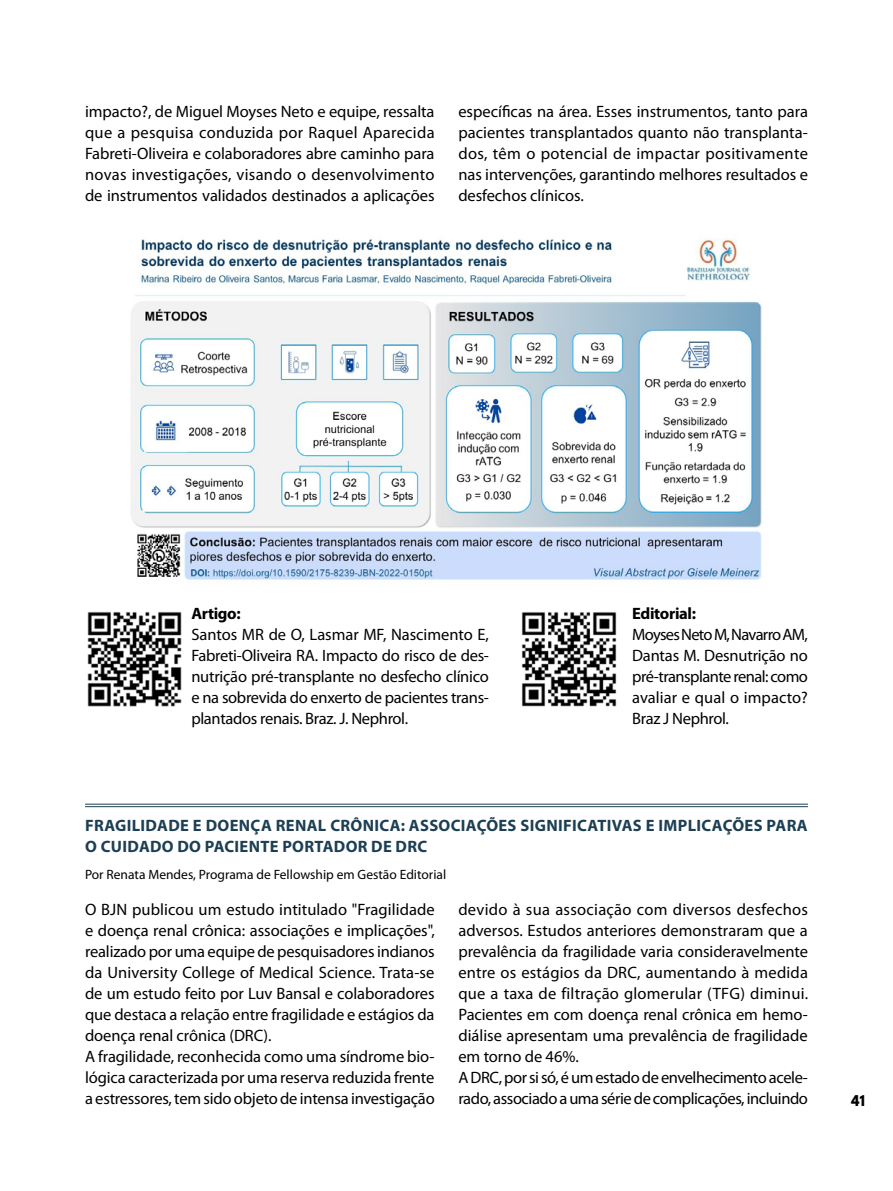
<style>
.page{position:relative;width:893px;height:1191px;background:#fff}
.page>*{position:absolute;margin:0;border:0;box-sizing:border-box;transform-origin:0 0}
.t1{font:16.5px/21px "Myriad Pro";letter-spacing:-.005em;color:#000;text-align:justify}
.t2{font:700 16.5px/21px "Myriad Pro";letter-spacing:.02em;color:#1d3f53}
.t3{font:700 16.5px "Myriad Pro";letter-spacing:-.02em;color:#000}
.t4{font:700 16.5px "League Spartan";color:#000}
.t5{font:13.5px "Myriad Pro";color:#000}
</style>
<div class="page">
<img style="left:87px;top:612px;width:95px;height:95px">
<img style="left:521px;top:612px;width:96px;height:95px">
<img style="left:131px;top:239px;width:631px;height:341px">
<hr style="left:85px;top:804px;width:723px;height:1px;background:#1d3f53">
<hr style="left:85px;top:806px;width:723px;height:1px;background:#1d3f53">
<p class="t1" style="left:85px;top:101px;width:351px">impacto?, de Miguel Moyses Neto e equipe, ressalta que a pesquisa conduzida por Raquel Aparecida Fabreti-Oliveira e colaboradores abre caminho para novas investigações, visando o desenvolvimento de instrumentos validados destinados a aplicações</p>
<p class="t1" style="left:458px;top:101px;width:351px">específicas na área. Esses instrumentos, tanto para pacientes transplantados quanto não transplanta&shy;dos, têm o potencial de impactar positivamente nas intervenções, garantindo melhores resultados e desfechos clínicos.</p>
<p class="t3" style="left:191px;top:602px;width:51px">Artigo:</p>
<p class="t1" style="left:191px;top:623px;width:299px">Santos MR de O, Lasmar MF, Nascimento E, Fabreti-Oliveira RA. Impacto do risco de des&shy;nutrição pré-transplante no desfecho clínico e na sobrevida do enxerto de pacientes trans&shy;plantados renais. Braz. J. Nephrol.</p>
<p class="t3" style="left:632px;top:602px;width:65px">Editorial:</p>
<p class="t1" style="left:632px;top:623px;width:177px">Moyses Neto M, Navarro AM, Dantas M. Desnutrição no pré-transplante renal: como avaliar e qual o impacto?<br>Braz J Nephrol.</p>
<p class="t2" style="left:85px;top:814px;width:724px">FRAGILIDADE E DOENÇA RENAL CRÔNICA: ASSOCIAÇÕES SIGNIFICATIVAS E IMPLICAÇÕES PARA<br>O CUIDADO DO PACIENTE PORTADOR DE DRC</p>
<p class="t5" style="left:85px;top:866px;width:363px">Por Renata Mendes, Programa de Fellowship em Gestão Editorial</p>
<p class="t1" style="left:458px;top:899px;width:351px;text-align:left">devido à sua associação com diversos desfechos adversos. Estudos anteriores demonstraram que a prevalência da fragilidade varia consideravelmente entre os estágios da DRC, aumentando à medida que a taxa de filtração glomerular (TFG) diminui.<br>Pacientes em com doença renal crônica em hemo&shy;diálise apresentam uma prevalência de fragilidade em torno de 46%.<br>A DRC, por si só, é um estado de envelhecimento acele&shy;rado, associado a uma série de complicações, incluindo</p>
<p class="t1" style="left:85px;top:899px;width:351px;text-align:left">O BJN publicou um estudo intitulado "Fragilidade e doença renal crônica: associações e implicações", realizado por uma equipe de pesquisadores indianos da University College of Medical Science. Trata-se de um estudo feito por Luv Bansal e colaboradores que destaca a relação entre fragilidade e estágios da doença renal crônica (DRC).<br>A fragilidade, reconhecida como uma síndrome bio&shy;lógica caracterizada por uma reserva reduzida frente a estressores, tem sido objeto de intensa investigação</p>
<p class="t4" style="left:851px;top:1087px;width:16px">41</p>
</div>
